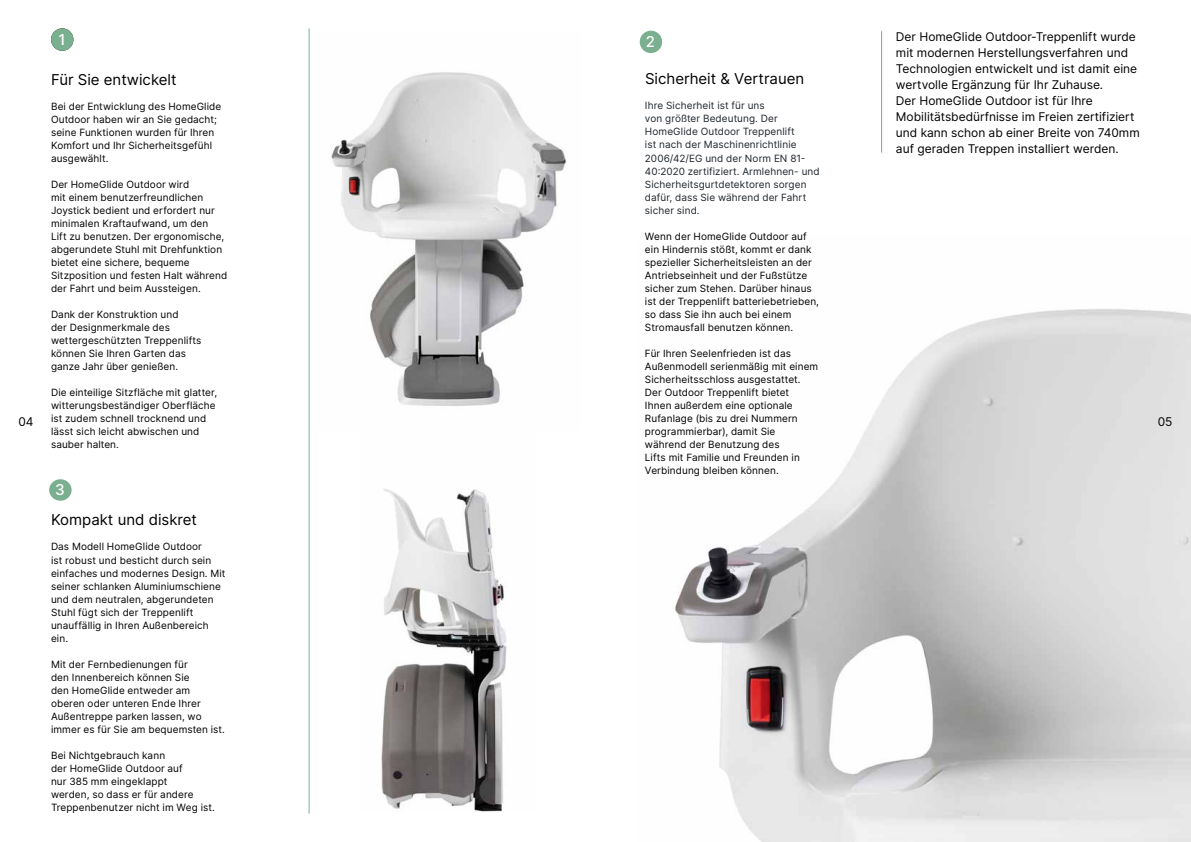
<style>
.page{position:relative;width:1191px;height:842px;background:#fff}
.page>*{position:absolute;margin:0;border:0;box-sizing:border-box;transform-origin:0 0}
.t1{font:15px "Inter";color:#000}
.t2{font:500 15px "Inter";color:#fff}
.t3{font:12px/16px "Inter";color:#000}
.t4{font:10px/13px "Inter";letter-spacing:.01em;color:#000}
.t5{font:10px/13px "Inter";letter-spacing:.01em;color:#1e252c}
</style>
<div class="page">
<img style="left:381px;top:489px;width:126px;height:323px">
<img style="left:673px;top:309px;width:518px;height:533px">
<hr style="left:309px;top:28px;width:1px;height:786px;background:#7aaf8f">
<img style="left:331px;top:72px;width:236px;height:334px">
<div style="left:51px;top:28px;width:22px;height:23px;background:#7aaf8f;border-radius:50%"></div>
<div style="left:639px;top:31px;width:23px;height:22px;background:#7aaf8f;border-radius:50%"></div>
<div style="left:49px;top:479px;width:23px;height:22px;background:#7aaf8f;border-radius:50%"></div>
<hr style="left:881px;top:31px;width:1px;height:122px;background:#7aaf8f">
<p class="t3" style="left:896px;top:28px;width:245px">Der HomeGlide Outdoor-Treppenlift wurde mit modernen Herstellungsverfahren und Technologien entwickelt und ist damit eine wertvolle Ergänzung für Ihr Zuhause.<br>Der HomeGlide Outdoor ist für Ihre Mobilitätsbedürfnisse im Freien zertifiziert und kann schon ab einer Breite von 740mm auf geraden Treppen installiert werden.</p>
<h1 class="t2" style="left:58px;top:29px;width:9px">1</h1>
<h1 class="t2" style="left:646px;top:31px;width:11px">2</h1>
<h1 class="t1" style="left:645px;top:68px;width:161px">Sicherheit &amp; Vertrauen</h1>
<p class="t5" style="left:645px;top:99px;width:176px">Ihre Sicherheit ist für uns<br>von größter Bedeutung. Der<br>HomeGlide Outdoor Treppenlift<br>ist nach der Maschinenrichtlinie<br>2006/42/EG und der Norm EN 81-<br>40:2020 zertifiziert. Armlehnen- und<br>Sicherheitsgurtdetektoren sorgen dafür, dass Sie während der Fahrt sicher sind.</p>
<p class="t4" style="left:645px;top:229px;width:176px">Wenn der HomeGlide Outdoor auf ein Hindernis stößt, kommt er dank spezieller Sicherheitsleisten an der Antriebseinheit und der Fußstütze sicher zum Stehen. Darüber hinaus ist der Treppenlift batteriebetrieben, so dass Sie ihn auch bei einem Stromausfall benutzen können.</p>
<p class="t4" style="left:645px;top:346px;width:175px">Für Ihren Seelenfrieden ist das<br>Außenmodell serienmäßig mit einem<br>Sicherheitsschloss ausgestattet.<br>Der Outdoor Treppenlift bietet<br>Ihnen außerdem eine optionale<br>Rufanlage (bis zu drei Nummern programmierbar), damit Sie während der Benutzung des<br>Lifts mit Familie und Freunden in<br>Verbindung bleiben können.</p>
<h1 class="t1" style="left:51px;top:68px;width:127px">Für Sie entwickelt</h1>
<p class="t4" style="left:51px;top:99px;width:172px">Bei der Entwicklung des HomeGlide<br>Outdoor haben wir an Sie gedacht; seine Funktionen wurden für Ihren<br>Komfort und Ihr Sicherheitsgefühl ausgewählt.</p>
<p class="t4" style="left:51px;top:177px;width:178px">Der HomeGlide Outdoor wird<br>mit einem benutzerfreundlichen Joystick bedient und erfordert nur minimalen Kraftaufwand, um den<br>Lift zu benutzen. Der ergonomische, abgerundete Stuhl mit Drehfunktion bietet eine sichere, bequeme Sitzposition und festen Halt während der Fahrt und beim Aussteigen.</p>
<p class="t4" style="left:51px;top:307px;width:152px">Dank der Konstruktion und<br>der Designmerkmale des wettergeschützten Treppenlifts können Sie Ihren Garten das ganze Jahr über genießen.</p>
<p class="t4" style="left:51px;top:385px;width:168px">Die einteilige Sitzfläche mit glatter, witterungsbeständiger Oberfläche ist zudem schnell trocknend und lässt sich leicht abwischen und sauber halten.</p>
<p class="t3" style="left:18px;top:413px;width:17px">04</p>
<p class="t3" style="left:1157px;top:413px;width:16px">05</p>
<h1 class="t2" style="left:55px;top:479px;width:11px">3</h1>
<h1 class="t1" style="left:51px;top:509px;width:148px">Kompakt und diskret</h1>
<p class="t4" style="left:51px;top:540px;width:176px">Das Modell HomeGlide Outdoor<br>ist robust und besticht durch sein einfaches und modernes Design. Mit seiner schlanken Aluminiumschiene und dem neutralen, abgerundeten<br>Stuhl fügt sich der Treppenlift unauffällig in Ihren Außenbereich ein.</p>
<p class="t4" style="left:51px;top:657px;width:175px">Mit der Fernbedienungen für<br>den Innenbereich können Sie<br>den HomeGlide entweder am oberen oder unteren Ende Ihrer<br>Außentreppe parken lassen, wo immer es für Sie am bequemsten ist.</p>
<p class="t4" style="left:51px;top:748px;width:165px">Bei Nichtgebrauch kann<br>der HomeGlide Outdoor auf<br>nur 385 mm eingeklappt<br>werden, so dass er für andere<br>Treppenbenutzer nicht im Weg ist.</p>
</div>
